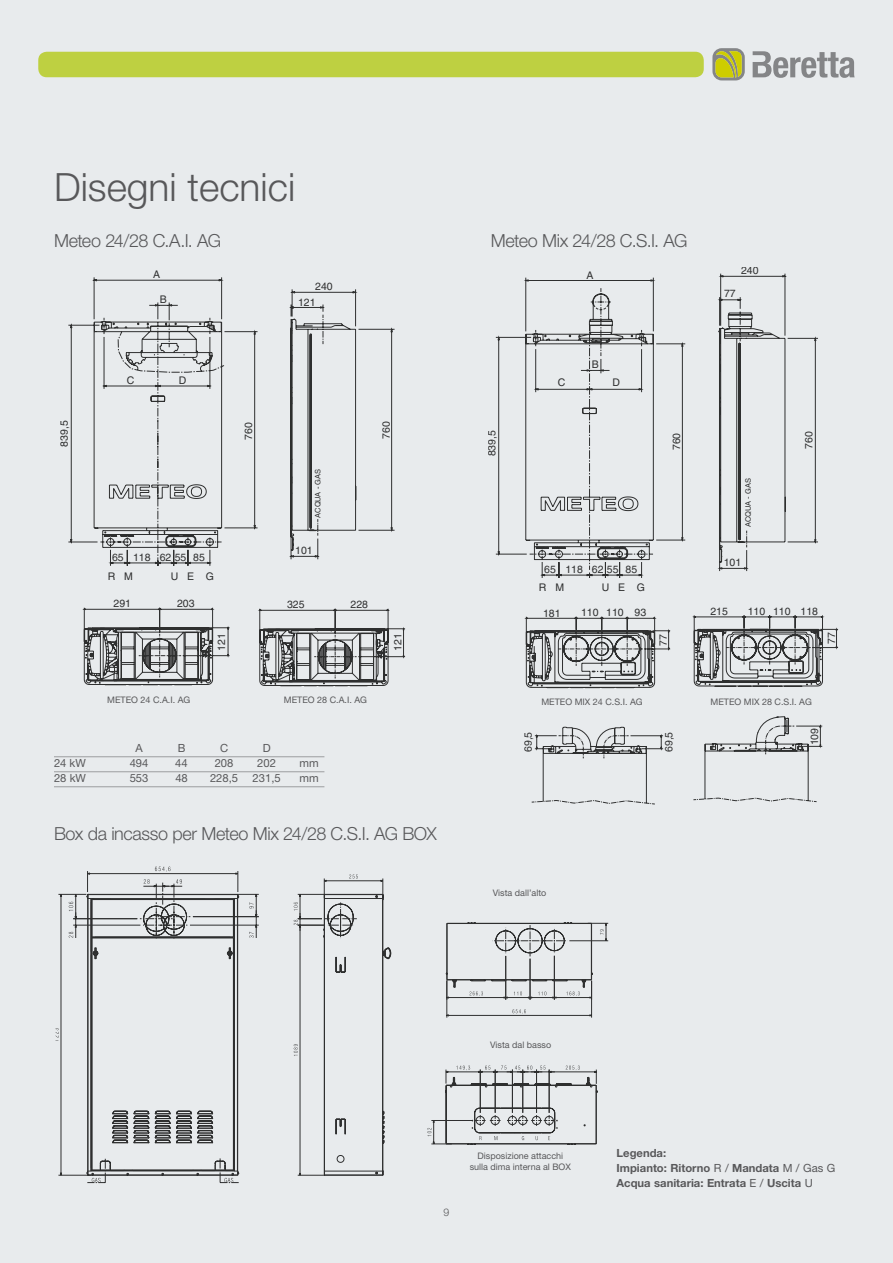
<style>
.page{position:relative;width:893px;height:1263px;background:#e8ebed}
.page>*{position:absolute;margin:0;border:0;box-sizing:border-box;transform-origin:0 0}
.t1{font:300 39px "Helvetica Neue";color:#58585a}
.t2{font:300 18px "Helvetica Neue";letter-spacing:-.025em;color:#58585a}
.t3{font:300 18px "Helvetica Neue";letter-spacing:-.045em;color:#58585a}
.t4{font:700 11.25px/15px "Helvetica Neue";color:#58585a}
.t5{font:11.25px "Helvetica Neue";color:#58585a}
.t6{font:10.5px/15.3px "Helvetica";color:#000}
.t7{font:300 10.5px "Helvetica Neue";color:#58585a}
.t8{font:9px/10.8px "Helvetica Neue";color:#58585a;text-align:center}
.t9{font:7.5px "Helvetica";letter-spacing:-.005em;color:#000}
.s1{font-weight:400}
</style>
<div class="page">
<div style="left:38px;top:52px;width:666px;height:25px;background:#bed041;border-radius:9px"></div>
<svg style="left:753px;top:51px;width:102px;height:27px"></svg>
<svg style="left:712px;top:48px;width:33px;height:32px"></svg>
<svg style="left:289px;top:289px;width:106px;height:271px"></svg>
<svg style="left:68px;top:277px;width:190px;height:289px"></svg>
<svg style="left:82px;top:607px;width:148px;height:79px"></svg>
<svg style="left:258px;top:608px;width:148px;height:79px"></svg>
<svg style="left:718px;top:273px;width:100px;height:299px"></svg>
<svg style="left:495px;top:277px;width:191px;height:301px"></svg>
<svg style="left:693px;top:716px;width:130px;height:87px"></svg>
<svg style="left:531px;top:726px;width:133px;height:79px"></svg>
<svg style="left:524px;top:616px;width:147px;height:72px"></svg>
<svg style="left:692px;top:615px;width:147px;height:72px"></svg>
<svg style="left:294px;top:874px;width:97px;height:302px"></svg>
<svg style="left:55px;top:866px;width:204px;height:317px"></svg>
<svg style="left:446px;top:922px;width:162px;height:96px"></svg>
<svg style="left:427px;top:1065px;width:170px;height:80px"></svg>
<hr style="left:54px;top:756px;width:270px;height:1px;background:#9c9d9f">
<hr style="left:54px;top:771px;width:270px;height:1px;background:#9c9d9f">
<hr style="left:54px;top:786px;width:270px;height:1px;background:#9c9d9f">
<h1 class="t1" style="left:54px;top:163px;width:243px">Disegni tecnici</h1>
<h2 class="t3" style="left:54px;top:230px;width:168px">Meteo 24/28 C.A.I. AG</h2>
<h2 class="t2" style="left:491px;top:230px;width:198px">Meteo Mix 24/28 C.S.I. AG</h2>
<p class="t6" style="left:153px;top:267px;width:9px">A</p>
<p class="t6" style="left:160px;top:292px;width:9px">B</p>
<p class="t6" style="left:298px;top:279px;width:36px;text-indent:17px">240<br>121</p>
<p class="t6" style="left:587px;top:267px;width:9px">A</p>
<p class="t6" style="left:741px;top:263px;width:19px">240</p>
<p class="t6" style="left:724px;top:285px;width:13px">77</p>
<p class="t6" style="left:57px;top:447px;width:28px;rotate:-90deg">839,5</p>
<p class="t6" style="left:127px;top:372px;width:9px">C</p>
<p class="t6" style="left:179px;top:372px;width:9px">D</p>
<p class="t6" style="left:241px;top:440px;width:19px;rotate:-90deg">760</p>
<p class="t6" style="left:112px;top:549px;width:94px">65 118 62 55 85</p>
<p class="t6" style="left:108px;top:569px;width:27px">R M</p>
<p class="t6" style="left:171px;top:569px;width:45px">U E G</p>
<p class="t6" style="left:114px;top:595px;width:19px">291</p>
<p class="t6" style="left:177px;top:596px;width:19px">203</p>
<p class="t6" style="left:214px;top:650px;width:19px;rotate:-90deg">121</p>
<p class="t9" style="left:313px;top:518px;width:50px;rotate:-90deg">ACQUA - GAS</p>
<p class="t6" style="left:295px;top:543px;width:19px">101</p>
<p class="t6" style="left:378px;top:439px;width:19px;rotate:-90deg">760</p>
<p class="t6" style="left:287px;top:597px;width:19px">325</p>
<p class="t6" style="left:350px;top:596px;width:19px">228</p>
<p class="t6" style="left:390px;top:651px;width:19px;rotate:-90deg">121</p>
<p class="t8" style="left:107px;top:695px;width:85px">METEO 24 c .A.i . AG</p>
<p class="t8" style="left:284px;top:695px;width:85px">METEO 28 c .A.i . AG</p>
<p class="t5" style="left:135px;top:742px;width:9px">A</p>
<p class="t5" style="left:178px;top:742px;width:9px">B</p>
<p class="t5" style="left:220px;top:742px;width:10px">C</p>
<p class="t5" style="left:263px;top:742px;width:9px">D</p>
<p class="t5" style="left:54px;top:757px;width:33px">24 kW</p>
<p class="t5" style="left:130px;top:757px;width:20px">494</p>
<p class="t5" style="left:175px;top:757px;width:14px">44</p>
<p class="t5" style="left:215px;top:757px;width:20px">208</p>
<p class="t5" style="left:257px;top:757px;width:20px">202</p>
<p class="t5" style="left:300px;top:757px;width:21px">mm</p>
<p class="t5" style="left:54px;top:772px;width:33px">28 kW</p>
<p class="t5" style="left:130px;top:772px;width:20px">553</p>
<p class="t5" style="left:175px;top:772px;width:14px">48</p>
<p class="t5" style="left:210px;top:772px;width:30px">228,5</p>
<p class="t5" style="left:253px;top:772px;width:30px">231,5</p>
<p class="t5" style="left:300px;top:772px;width:21px">mm</p>
<h2 class="t2" style="left:54px;top:823px;width:384px">Box da incasso per Meteo Mix 24/28 C.S.I. AG BOX</h2>
<p class="t6" style="left:484px;top:456px;width:28px;rotate:-90deg">839,5</p>
<p class="t6" style="left:592px;top:357px;width:9px">B</p>
<p class="t6" style="left:558px;top:374px;width:9px">C</p>
<p class="t6" style="left:613px;top:374px;width:9px">D</p>
<p class="t6" style="left:669px;top:450px;width:19px;rotate:-90deg">760</p>
<p class="t6" style="left:544px;top:562px;width:94px">65 118 62 55 85</p>
<p class="t6" style="left:539px;top:579px;width:27px">R M</p>
<p class="t6" style="left:602px;top:579px;width:45px">U E G</p>
<p class="t6" style="left:543px;top:605px;width:19px">181</p>
<p class="t6" style="left:581px;top:605px;width:67px">110 110 93</p>
<p class="t6" style="left:655px;top:645px;width:13px;rotate:-90deg">77</p>
<p class="t9" style="left:744px;top:527px;width:50px;rotate:-90deg">ACQUA - GAS</p>
<p class="t6" style="left:724px;top:554px;width:19px">101</p>
<p class="t6" style="left:801px;top:449px;width:19px;rotate:-90deg">760</p>
<p class="t6" style="left:710px;top:603px;width:19px">215</p>
<p class="t6" style="left:748px;top:603px;width:72px">110 110 118</p>
<p class="t6" style="left:824px;top:644px;width:13px;rotate:-90deg">77</p>
<p class="t8" style="left:541px;top:696px;width:103px">METEO MIX 24 c.S.i . AG</p>
<p class="t8" style="left:711px;top:696px;width:103px">METEO MIX 28 c.S.i . AG</p>
<p class="t6" style="left:520px;top:752px;width:22px;rotate:-90deg">69,5</p>
<p class="t6" style="left:661px;top:752px;width:22px;rotate:-90deg">69,5</p>
<p class="t6" style="left:807px;top:745px;width:19px;rotate:-90deg">109</p>
<p class="t8" style="left:493px;top:887px;width:55px">Vista dall’alto</p>
<p class="t8" style="left:490px;top:1039px;width:63px">Vista dal basso</p>
<p class="t7" style="left:444px;top:1206px;width:7px">9</p>
<p class="t8" style="left:470px;top:1150px;width:103px">Disposizione attacchi sulla dima interna al BOX</p>
<p class="t4" style="left:617px;top:1145px;width:220px">Legenda:<br>Impianto: Ritorno <span class="s1">R /</span> Mandata <span class="s1">M / Gas G<br></span>Acqua sanitaria: Entrata <span class="s1">E /</span> Uscita <span class="s1">U</span></p>
</div>
